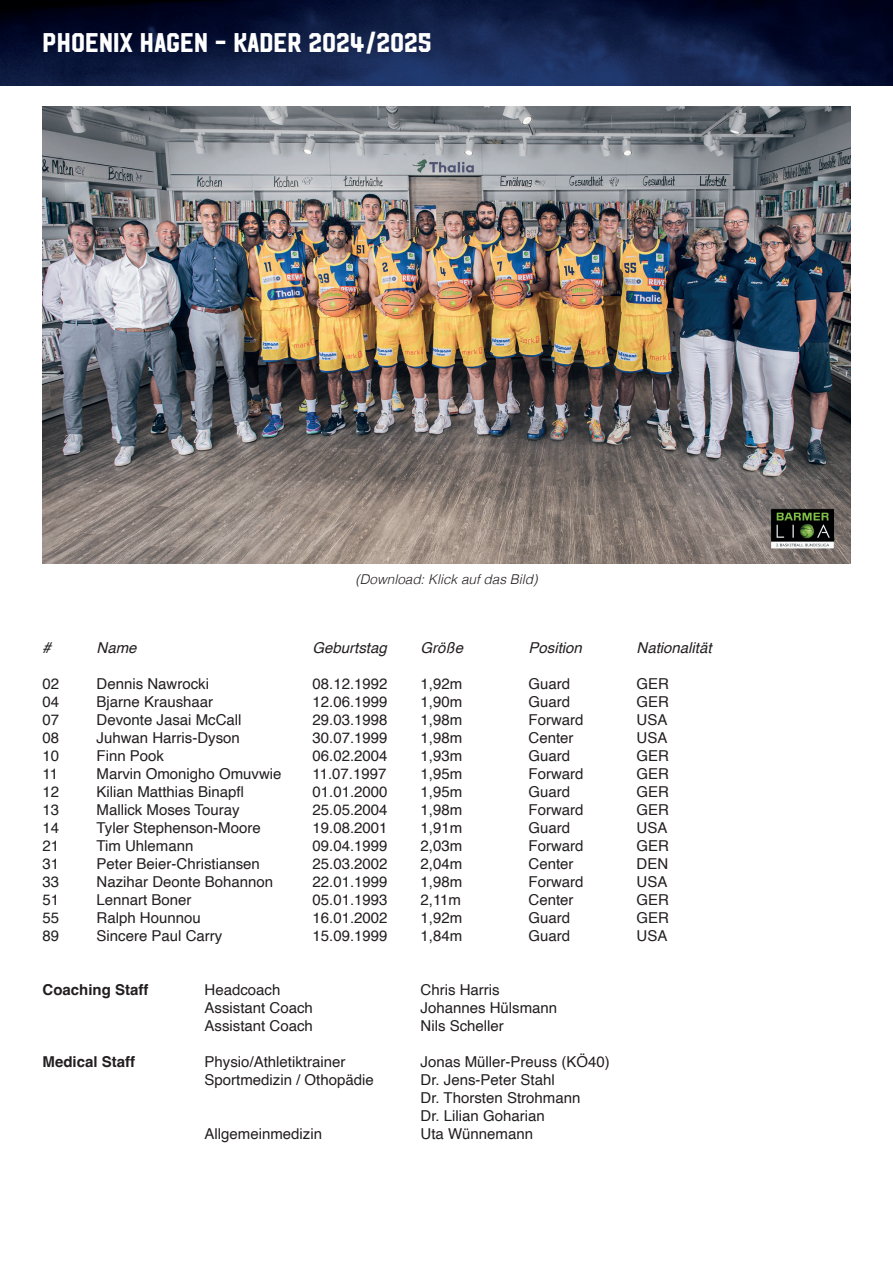
<style>
.page{position:relative;width:893px;height:1263px;background:#fff}
.page>*{position:absolute;margin:0;border:0;box-sizing:border-box;transform-origin:0 0}
.t1{font:27px "Phoenix Hudson NY";color:#fff}
.t2{font:15px/18px "Helvetica";color:#231f20}
.t3{font:italic 15px "Helvetica";color:#231f20}
.t4{font:700 15px "Helvetica";color:#231f20}
.t5{font:italic 300 13.5px "Helvetica";color:#231f20}
</style>
<div class="page">
<img style="left:43px;top:106px;width:807px;height:457px">
<img style="left:0;top:0;width:893px;height:85px">
<h1 class="t1" style="left:43px;top:25px;width:391px">PHOENIX HAGEN - KADER 2024/2025</h1>
<p class="t5" style="left:355px;top:567px;width:184px">(Download: Klick auf das Bild)</p>
<p class="t3" style="left:43px;top:636px;width:10px">#</p>
<p class="t3" style="left:97px;top:636px;width:42px">Name</p>
<p class="t3" style="left:313px;top:636px;width:76px">Geburtstag</p>
<p class="t3" style="left:421px;top:636px;width:44px">Größe</p>
<p class="t3" style="left:529px;top:636px;width:55px">Position</p>
<p class="t3" style="left:637px;top:636px;width:77px">Nationalität</p>
<p class="t2" style="left:43px;top:675px;width:18px">02</p>
<p class="t2" style="left:97px;top:675px;width:114px">Dennis Nawrocki</p>
<p class="t2" style="left:313px;top:675px;width:77px">08.12.1992</p>
<p class="t2" style="left:421px;top:675px;width:43px">1,92m</p>
<p class="t2" style="left:529px;top:675px;width:43px">Guard</p>
<p class="t2" style="left:637px;top:675px;width:34px">GER</p>
<p class="t2" style="left:43px;top:693px;width:18px">04</p>
<p class="t2" style="left:97px;top:693px;width:118px">Bjarne Kraushaar</p>
<p class="t2" style="left:313px;top:693px;width:77px">12.06.1999</p>
<p class="t2" style="left:421px;top:693px;width:43px">1,90m</p>
<p class="t2" style="left:529px;top:693px;width:43px">Guard</p>
<p class="t2" style="left:637px;top:693px;width:34px">GER</p>
<p class="t2" style="left:43px;top:711px;width:18px">07</p>
<p class="t2" style="left:97px;top:711px;width:147px">Devonte Jasai McCall</p>
<p class="t2" style="left:313px;top:711px;width:77px">29.03.1998</p>
<p class="t2" style="left:421px;top:711px;width:43px">1,98m</p>
<p class="t2" style="left:529px;top:711px;width:57px">Forward</p>
<p class="t2" style="left:637px;top:711px;width:32px">USA</p>
<p class="t2" style="left:43px;top:729px;width:18px">08</p>
<p class="t2" style="left:97px;top:729px;width:145px">Juhwan Harris-Dyson</p>
<p class="t2" style="left:313px;top:729px;width:77px">30.07.1999</p>
<p class="t2" style="left:421px;top:729px;width:43px">1,98m</p>
<p class="t2" style="left:529px;top:729px;width:47px">Center</p>
<p class="t2" style="left:637px;top:729px;width:32px">USA</p>
<p class="t2" style="left:43px;top:747px;width:18px">10</p>
<p class="t2" style="left:97px;top:747px;width:69px">Finn Pook</p>
<p class="t2" style="left:313px;top:747px;width:77px">06.02.2004</p>
<p class="t2" style="left:421px;top:747px;width:43px">1,93m</p>
<p class="t2" style="left:529px;top:747px;width:43px">Guard</p>
<p class="t2" style="left:637px;top:747px;width:34px">GER</p>
<p class="t2" style="left:43px;top:765px;width:17px">11</p>
<p class="t2" style="left:97px;top:765px;width:187px">Marvin Omonigho Omuvwie</p>
<p class="t2" style="left:313px;top:765px;width:75px">11.07.1997</p>
<p class="t2" style="left:421px;top:765px;width:43px">1,95m</p>
<p class="t2" style="left:529px;top:765px;width:57px">Forward</p>
<p class="t2" style="left:637px;top:765px;width:34px">GER</p>
<p class="t2" style="left:43px;top:783px;width:18px">12</p>
<p class="t2" style="left:97px;top:783px;width:149px">Kilian Matthias Binapfl</p>
<p class="t2" style="left:313px;top:783px;width:77px">01.01.2000</p>
<p class="t2" style="left:421px;top:783px;width:43px">1,95m</p>
<p class="t2" style="left:529px;top:783px;width:43px">Guard</p>
<p class="t2" style="left:637px;top:783px;width:34px">GER</p>
<p class="t2" style="left:43px;top:801px;width:18px">13</p>
<p class="t2" style="left:97px;top:801px;width:145px">Mallick Moses Touray</p>
<p class="t2" style="left:313px;top:801px;width:77px">25.05.2004</p>
<p class="t2" style="left:421px;top:801px;width:43px">1,98m</p>
<p class="t2" style="left:529px;top:801px;width:57px">Forward</p>
<p class="t2" style="left:637px;top:801px;width:34px">GER</p>
<p class="t2" style="left:43px;top:819px;width:18px">14</p>
<p class="t2" style="left:97px;top:819px;width:166px">Tyler Stephenson-Moore</p>
<p class="t2" style="left:313px;top:819px;width:77px">19.08.2001</p>
<p class="t2" style="left:421px;top:819px;width:43px">1,91m</p>
<p class="t2" style="left:529px;top:819px;width:43px">Guard</p>
<p class="t2" style="left:637px;top:819px;width:32px">USA</p>
<p class="t2" style="left:43px;top:837px;width:18px">21</p>
<p class="t2" style="left:97px;top:837px;width:98px">Tim Uhlemann</p>
<p class="t2" style="left:313px;top:837px;width:77px">09.04.1999</p>
<p class="t2" style="left:421px;top:837px;width:43px">2,03m</p>
<p class="t2" style="left:529px;top:837px;width:57px">Forward</p>
<p class="t2" style="left:637px;top:837px;width:34px">GER</p>
<p class="t2" style="left:43px;top:855px;width:18px">31</p>
<p class="t2" style="left:97px;top:855px;width:165px">Peter Beier-Christiansen</p>
<p class="t2" style="left:313px;top:855px;width:77px">25.03.2002</p>
<p class="t2" style="left:421px;top:855px;width:43px">2,04m</p>
<p class="t2" style="left:529px;top:855px;width:47px">Center</p>
<p class="t2" style="left:637px;top:855px;width:33px">DEN</p>
<p class="t2" style="left:43px;top:873px;width:18px">33</p>
<p class="t2" style="left:97px;top:873px;width:178px">Nazihar Deonte Bohannon</p>
<p class="t2" style="left:313px;top:873px;width:77px">22.01.1999</p>
<p class="t2" style="left:421px;top:873px;width:43px">1,98m</p>
<p class="t2" style="left:529px;top:873px;width:57px">Forward</p>
<p class="t2" style="left:637px;top:873px;width:32px">USA</p>
<p class="t2" style="left:43px;top:891px;width:18px">51</p>
<p class="t2" style="left:97px;top:891px;width:97px">Lennart Boner</p>
<p class="t2" style="left:313px;top:891px;width:77px">05.01.1993</p>
<p class="t2" style="left:421px;top:891px;width:42px">2,11m</p>
<p class="t2" style="left:529px;top:891px;width:47px">Center</p>
<p class="t2" style="left:637px;top:891px;width:34px">GER</p>
<p class="t2" style="left:43px;top:909px;width:18px">55</p>
<p class="t2" style="left:97px;top:909px;width:106px">Ralph Hounnou</p>
<p class="t2" style="left:313px;top:909px;width:77px">16.01.2002</p>
<p class="t2" style="left:421px;top:909px;width:43px">1,92m</p>
<p class="t2" style="left:529px;top:909px;width:43px">Guard</p>
<p class="t2" style="left:637px;top:909px;width:34px">GER</p>
<p class="t2" style="left:43px;top:927px;width:18px">89</p>
<p class="t2" style="left:97px;top:927px;width:127px">Sincere Paul Carry</p>
<p class="t2" style="left:313px;top:927px;width:77px">15.09.1999</p>
<p class="t2" style="left:421px;top:927px;width:43px">1,84m</p>
<p class="t2" style="left:529px;top:927px;width:43px">Guard</p>
<p class="t2" style="left:637px;top:927px;width:32px">USA</p>
<p class="t4" style="left:43px;top:981px;width:107px">Coaching Staff</p>
<p class="t2" style="left:205px;top:981px;width:77px">Headcoach</p>
<p class="t2" style="left:421px;top:981px;width:81px">Chris Harris</p>
<p class="t2" style="left:205px;top:999px;width:110px">Assistant Coach</p>
<p class="t2" style="left:421px;top:999px;width:138px">Johannes Hülsmann</p>
<p class="t2" style="left:205px;top:1017px;width:110px">Assistant Coach</p>
<p class="t2" style="left:421px;top:1017px;width:85px">Nils Scheller</p>
<p class="t4" style="left:43px;top:1053px;width:94px">Medical Staff</p>
<p class="t2" style="left:205px;top:1053px;width:142px">Physio/Athletiktrainer</p>
<p class="t2" style="left:421px;top:1053px;width:191px">Jonas Müller-Preuss (KÖ40)</p>
<p class="t2" style="left:205px;top:1071px;width:171px">Sportmedizin / Othopädie</p>
<p class="t2" style="left:421px;top:1071px;width:161px">Dr. Jens-Peter Stahl<br>Dr. Thorsten Strohmann<br>Dr. Lilian Goharian</p>
<p class="t2" style="left:205px;top:1125px;width:119px">Allgemeinmedizin</p>
<p class="t2" style="left:421px;top:1125px;width:114px">Uta Wünnemann</p>
</div>
